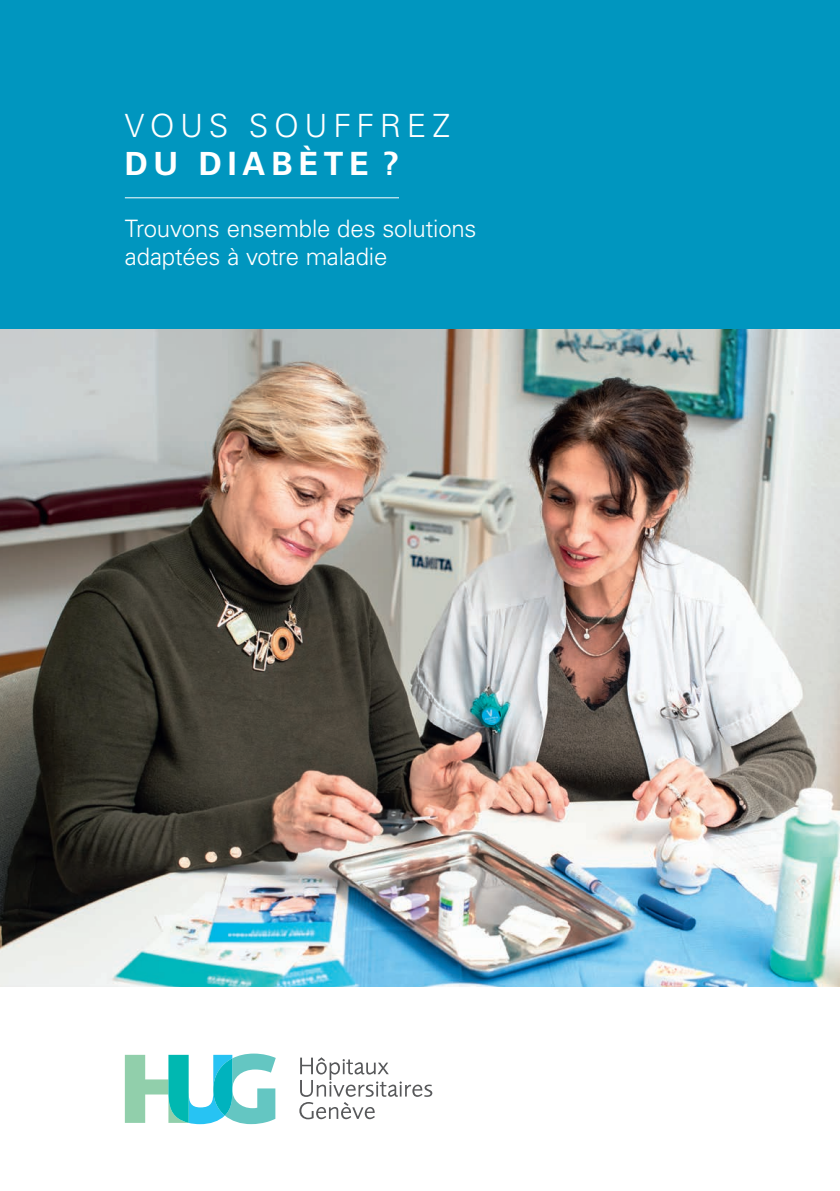
<style>
.page{position:relative;width:840px;height:1191px;background:#fff}
.page>*{position:absolute;margin:0;border:0;box-sizing:border-box;transform-origin:0 0}
.t1{font:300 32px "Univers LT Std";letter-spacing:.175em;color:#fff}
.t2{font:700 32px "Univers LT Std";letter-spacing:.18em;color:#fff}
.t3{font:300 24px/28px "Univers LT Std";letter-spacing:-.01em;color:#fff}
</style>
<div class="page">
<img style="left:0;top:329px;width:839px;height:657px">
<div style="left:0;top:0;width:839px;height:329px;background:#0096bf"></div>
<svg style="left:125px;top:1053px;width:150px;height:71px"></svg>
<svg style="left:299px;top:1057px;width:133px;height:62px"></svg>
<hr style="left:125px;top:197px;width:274px;height:1px;background:#fff">
<h1 class="t1" style="left:125px;top:106px;width:327px">VOUS SOUFFREZ</h1>
<h1 class="t2" style="left:125px;top:145px;width:275px">DU DIABÈTE ?</h1>
<p class="t3" style="left:125px;top:214px;width:353px">Trouvons ensemble des solutions adaptées à votre maladie</p>
</div>
